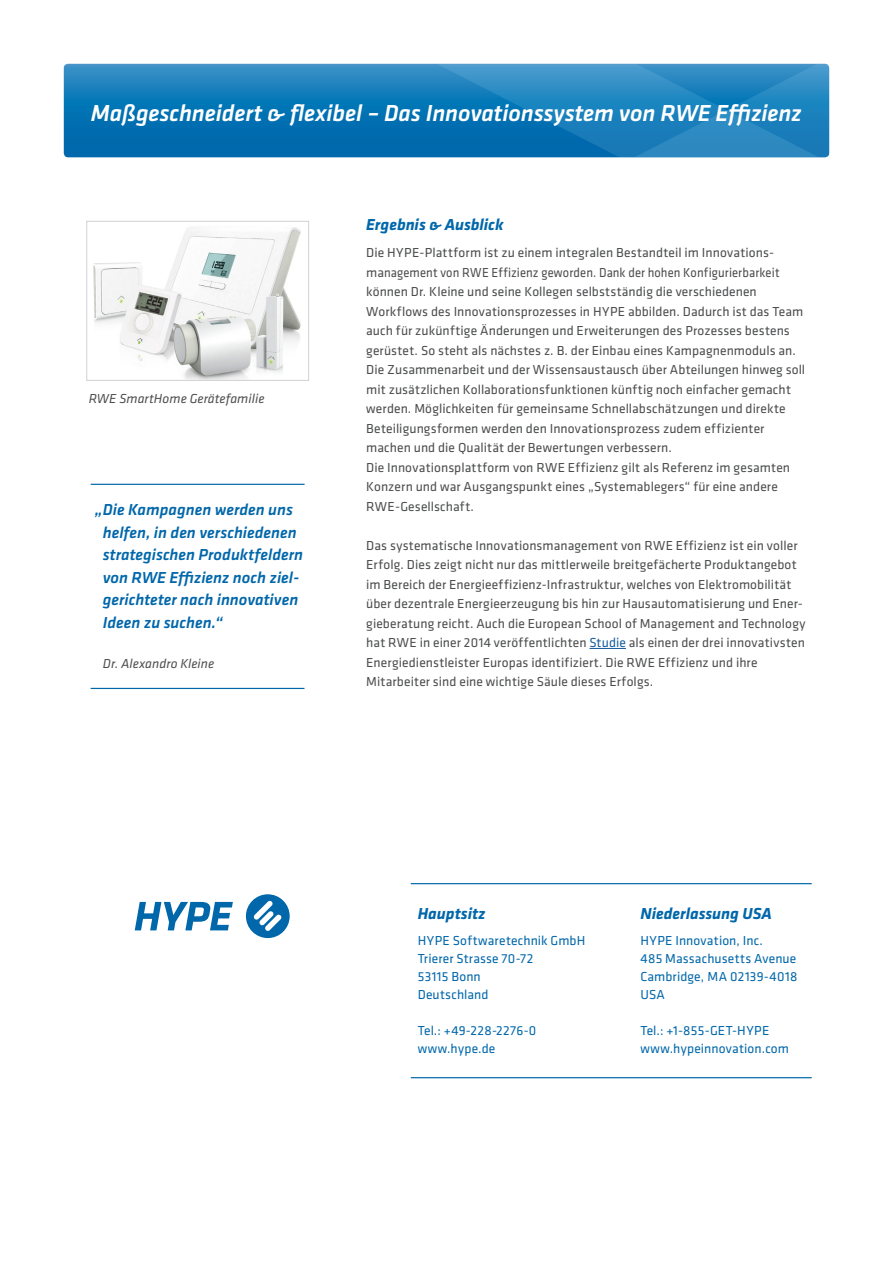
<style>
.page{position:relative;width:893px;height:1263px;background:#fff}
.page>*{position:absolute;margin:0;border:0;box-sizing:border-box;transform-origin:0 0}
.t1{font:italic 500 24px "Klavika";letter-spacing:-.005em;color:#fff}
.QUOTE{font:italic 500 16.5px/22.5px "Klavika";letter-spacing:.005em;color:#0067aa}
.TXT_Headline{font:italic 700 16.5px "Klavika";letter-spacing:-.005em;color:#0067aa}
.TXT{font:13.5px/19.5px "Klavika";letter-spacing:.005em;color:#4b4c4d}
.t2{font:13.5px/18px "Klavika";letter-spacing:.015em;color:#0067aa}
.QUOTE-2{font:italic 13.5px "Klavika";color:#4b4c4d}
.s1{color:#175d9e}
</style>
<div class="page">
<svg style="left:64px;top:64px;width:765px;height:93px;background:#0d76b6"></svg>
<svg style="left:437px;top:64px;width:392px;height:93px;background:#1f82bd"></svg>
<hr style="left:589px;top:648px;width:37px;height:1px;background:#175d9e">
<img style="left:93px;top:227px;width:208px;height:152px">
<div style="left:87px;top:221px;width:222px;height:160px;border:1px solid #d1d2d4"></div>
<hr style="left:91px;top:484px;width:214px;height:1px;background:#0067aa">
<hr style="left:91px;top:688px;width:213px;height:1px;background:#0067aa">
<svg style="left:135px;top:894px;width:155px;height:44px"></svg>
<hr style="left:411px;top:883px;width:401px;height:1px;background:#0067aa">
<hr style="left:411px;top:1077px;width:401px;height:1px;background:#0067aa">
<p class="t1" style="left:91px;top:96px;width:713px">Maßgeschneidert &amp; flexibel – Das Innovationssystem von RWE Effizienz</p>
<p class="QUOTE-2" style="left:89px;top:390px;width:177px">RWE SmartHome Gerätefamilie</p>
<p class="QUOTE" style="left:103px;top:498px;width:202px;text-indent:-8px">„Die Kampagnen werden uns helfen, in den verschiedenen strategischen Produktfeldern von RWE Effizienz noch ziel&shy;gerichteter nach innovativen<br>Ideen zu suchen.“</p>
<p class="QUOTE-2" style="left:103px;top:655px;width:113px">Dr. Alexandro Kleine</p>
<p class="TXT_Headline" style="left:366px;top:213px;width:139px">Ergebnis &amp; Ausblick</p>
<p class="TXT" style="left:366px;top:242px;width:441px">Die HYPE-Plattform ist zu einem integralen Bestandteil im Innovations&shy;management von RWE Effizienz geworden. Dank der hohen Konfigurierbarkeit können Dr. Kleine und seine Kollegen selbstständig die verschiedenen Workflows des Innovationsprozesses in HYPE abbilden. Dadurch ist das Team auch für zukünftige Änderungen und Erweiterungen des Prozesses bestens gerüstet. So steht als nächstes z. B. der Einbau eines Kampagnenmoduls an.<br>Die Zusammenarbeit und der Wissensaustausch über Abteilungen hinweg soll mit zusätzlichen Kollaborationsfunktionen künftig noch einfacher gemacht werden. Möglichkeiten für gemeinsame Schnellabschätzungen und direkte Beteiligungsformen werden den Innovationsprozess zudem effizienter machen und die Qualität der Bewertungen verbessern.</p>
<p class="TXT" style="left:366px;top:457px;width:425px">Die Innovationsplattform von RWE Effizienz gilt als Referenz im gesamten<br>Konzern und war Ausgangspunkt eines „Systemablegers“ für eine andere<br>RWE-Gesellschaft.</p>
<p class="TXT" style="left:366px;top:535px;width:441px">Das systematische Innovationsmanagement von RWE Effizienz ist ein voller Erfolg. Dies zeigt nicht nur das mittlerweile breitgefächerte Produktangebot im Bereich der Energieeffizienz-Infrastruktur, welches von Elektromobilität über dezentrale Energieerzeugung bis hin zur Hausautomatisierung und Ener&shy;gieberatung reicht. Auch die European School of Management and Technology hat RWE in einer 2014 veröffentlichten <span class="s1">Studie</span> als einen der drei innovativsten Energiedienstleister Europas identifiziert. Die RWE Effizienz und ihre Mitarbeiter sind eine wichtige Säule dieses Erfolgs.</p>
<p class="TXT_Headline" style="left:418px;top:902px;width:69px">Hauptsitz</p>
<p class="t2" style="left:418px;top:931px;width:169px">HYPE Softwaretechnik GmbH<br>Trierer Strasse 70-72<br>53115 Bonn<br>Deutschland</p>
<p class="t2" style="left:418px;top:1021px;width:120px">Tel.: +49-228-2276-0 www.hype.de</p>
<p class="TXT_Headline" style="left:640px;top:902px;width:133px">Niederlassung USA</p>
<p class="t2" style="left:640px;top:931px;width:158px">HYPE Innovation, Inc.<br>485 Massachusetts Avenue<br>Cambridge, MA 02139-4018<br>USA</p>
<p class="t2" style="left:640px;top:1021px;width:150px">Tel.: +1-855-GET-HYPE www.hypeinnovation.com</p>
</div>
